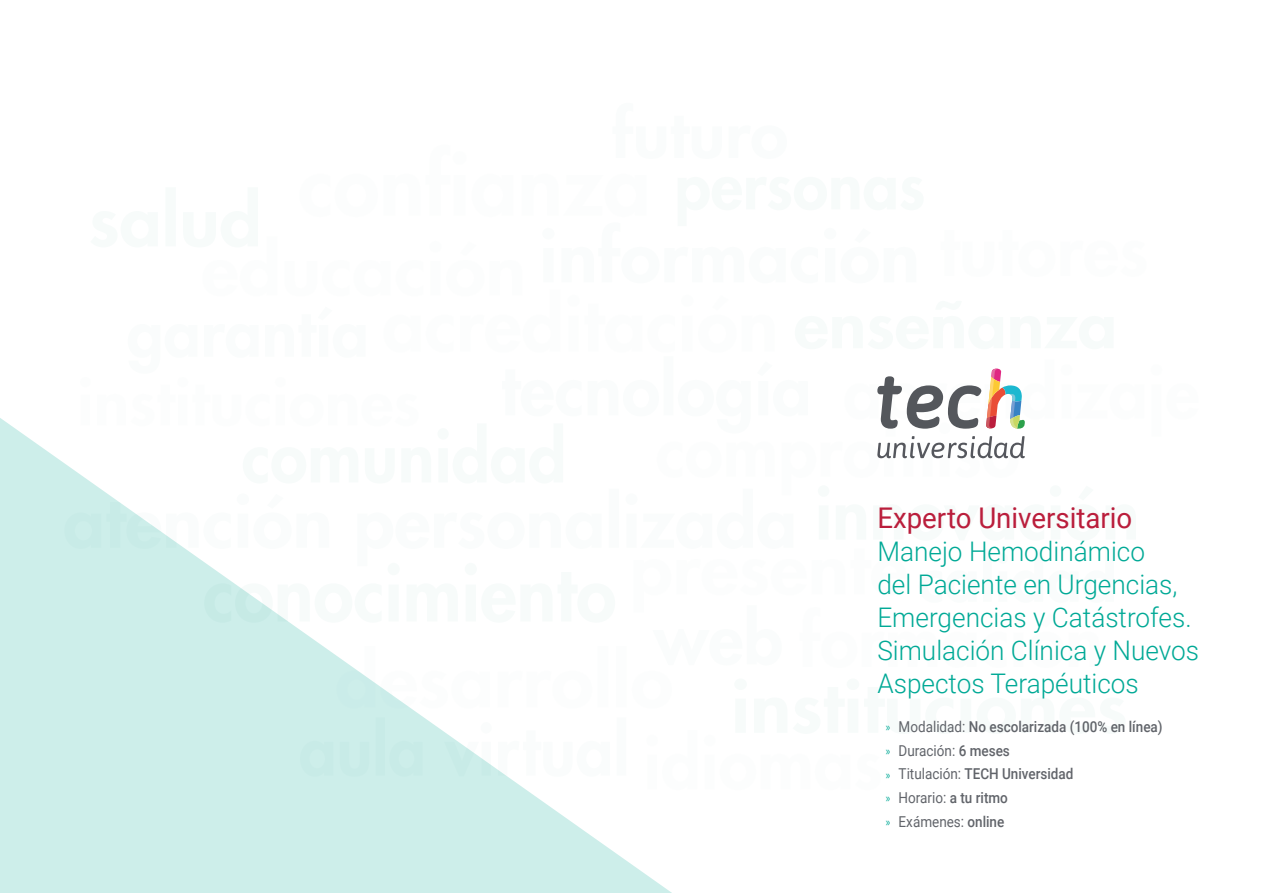
<style>
.page{position:relative;width:1263px;height:893px;background:#fff}
.page>*{position:absolute;margin:0;border:0;box-sizing:border-box;transform-origin:0 0}
.t1{font:28.5px "Roboto";color:#ba1e3c}
.t2{font:300 27px/33px "Roboto";color:#00a996}
.t3{font:500 15px/23.7px "Roboto";color:#61646a;scale:.9 1}
.s1{font-family:"Myriad Pro";font-weight:400;font-size:12px;color:#00a996}
.s2{font-weight:400}
</style>
<div class="page">
<svg style="left:0;top:418px;width:672px;height:475px;background:#d1efec"></svg>
<svg style="left:64px;top:368px;width:961px;height:422px"></svg>
<h1 class="t1" style="left:877px;top:498px;width:256px">Experto Universitario</h1>
<h2 class="t2" style="left:877px;top:534px;width:323px">Manejo Hemodinámico<br>del Paciente en Urgencias,<br>Emergencias y Catástrofes.<br>Simulación Clínica y Nuevos<br>Aspectos Terapéuticos</h2>
<p class="t3" style="left:886px;top:714px;width:309px"><span class="s1">»</span> <span class="s2">Modalidad:</span> No escolarizada (100% en línea) <span class="s1">»</span> <span class="s2">Duración:</span> 6 meses<br><span class="s1">»</span> <span class="s2">Titulación:</span> TECH Universidad<br><span class="s1">»</span> <span class="s2">Horario:</span> a tu ritmo<br><span class="s1">»</span> <span class="s2">Exámenes:</span> online</p>
</div>
